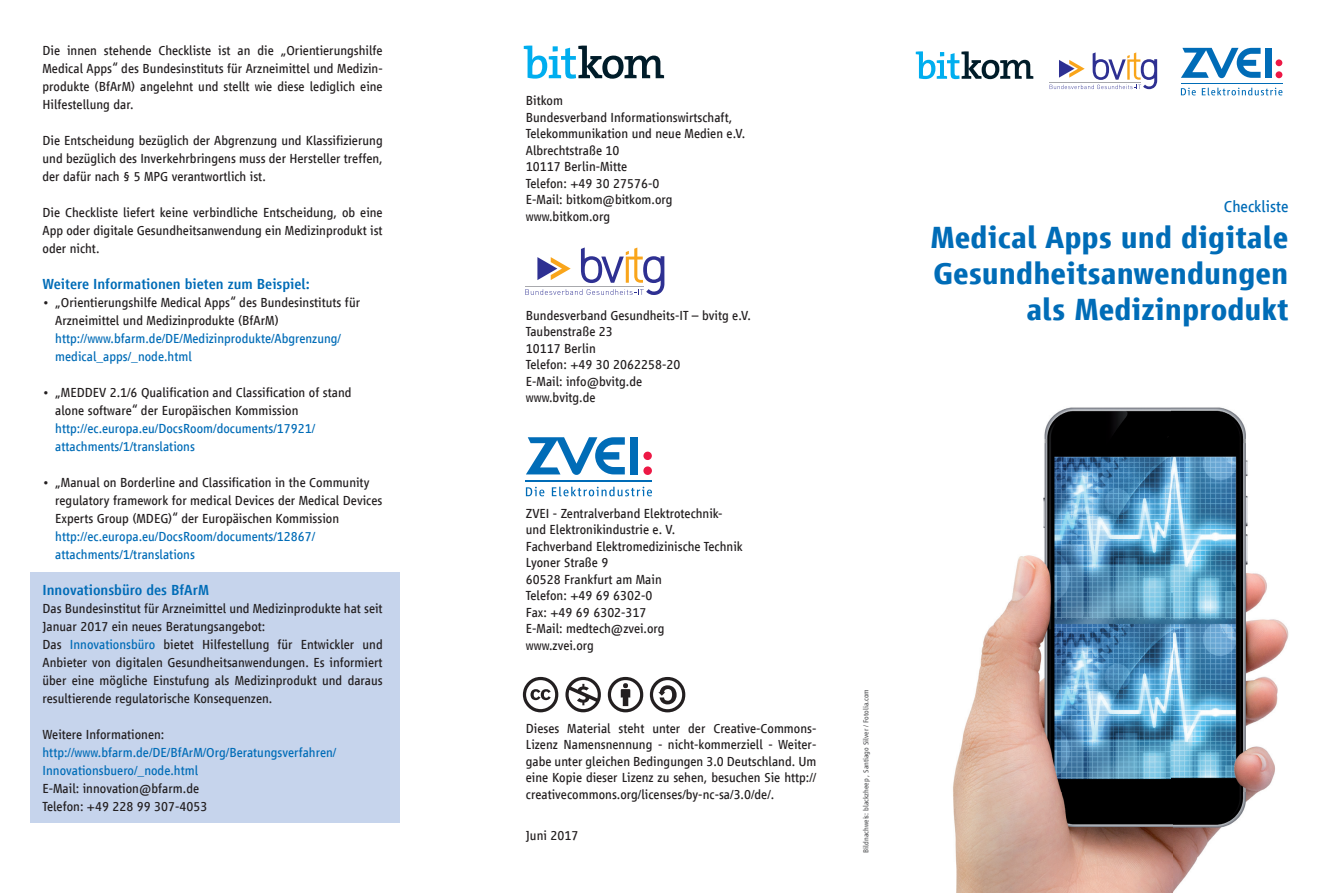
<style>
.page{position:relative;width:1331px;height:893px;background:#fff}
.page>*{position:absolute;margin:0;border:0;box-sizing:border-box;transform-origin:0 0}
.t1{font:700 31.5px/36px "Vialog LT Com";color:#006cb7;text-align:right}
.t2{font:16.5px "Vialog LT Com";color:#006cb7}
.t3{font:500 15px "Vialog LT Com";color:#006cb7}
.t4{font:13.5px/16.5px "Vialog LT Com";color:#231f20}
.t5{font:13.5px/18px "Vialog LT Com";color:#006cb7}
.t6{font:7.5px "Vialog LT Com";color:#57585a}
.s1{color:#006cb7}
</style>
<div class="page">
<div style="left:30px;top:572px;width:370px;height:250px;background:#c6d4ec"></div>
<svg style="left:1181px;top:48px;width:79px;height:30px"></svg>
<div style="left:1265px;top:48px;width:6px;height:30px;background:#006cb7"></div>
<div style="left:1275px;top:59px;width:7px;height:7px;background:#ed1845;border-radius:50%"></div>
<div style="left:1275px;top:71px;width:7px;height:7px;background:#ed1845;border-radius:50%"></div>
<hr style="left:1181px;top:83px;width:101px;height:1px;background:#006cb7">
<svg style="left:1181px;top:88px;width:15px;height:7px"></svg>
<svg style="left:1202px;top:88px;width:80px;height:7px"></svg>
<svg style="left:1049px;top:52px;width:108px;height:37px"></svg>
<svg style="left:916px;top:51px;width:117px;height:28px"></svg>
<svg style="left:526px;top:437px;width:99px;height:38px"></svg>
<div style="left:630px;top:437px;width:8px;height:37px;background:#006cb7"></div>
<div style="left:643px;top:452px;width:9px;height:8px;background:#ed1845;border-radius:50%"></div>
<div style="left:643px;top:466px;width:9px;height:9px;background:#ed1845;border-radius:50%"></div>
<hr style="left:526px;top:480px;width:126px;height:1px;background:#006cb7">
<svg style="left:526px;top:487px;width:18px;height:9px"></svg>
<svg style="left:552px;top:487px;width:100px;height:9px"></svg>
<svg style="left:524px;top:46px;width:140px;height:33px"></svg>
<svg style="left:525px;top:247px;width:139px;height:48px"></svg>
<img style="left:953px;top:407px;width:336px;height:486px">
<svg style="left:522px;top:676px;width:164px;height:37px"></svg>
<p class="t4" style="left:43px;top:41px;width:342px;line-height:18px;text-align:justify">Die innen stehende Checkliste ist an die „Orientierungshilfe Medical Apps“ des Bundesinstituts für Arzneimittel und Medizin&shy;produkte (BfArM) angelehnt und stellt wie diese lediglich eine Hilfestellung dar.</p>
<p class="t4" style="left:43px;top:131px;width:342px;line-height:18px;text-align:justify">Die Entscheidung bezüglich der Abgrenzung und Klassifizierung und bezüglich des Inverkehrbringens muss der Hersteller treffen, der dafür nach § 5 MPG verantwortlich ist.</p>
<p class="t4" style="left:43px;top:203px;width:342px;line-height:18px;text-align:justify">Die Checkliste liefert keine verbindliche Entscheidung, ob eine App oder digitale Gesundheitsanwendung ein Medizinprodukt ist oder nicht.</p>
<p class="t3" style="left:43px;top:276px;width:269px">Weitere Informationen bieten zum Beispiel:</p>
<p class="t4" style="left:55px;top:293px;width:306px;line-height:18px;text-indent:-13px">• „Orientierungshilfe Medical Apps“ des Bundesinstituts für<br>Arzneimittel und Medizinprodukte (BfArM)</p>
<p class="t5" style="left:55px;top:329px;width:287px">http://www.bfarm.de/DE/Medizinprodukte/Abgrenzung/ medical_apps/_node.html</p>
<p class="t4" style="left:55px;top:383px;width:298px;line-height:18px;text-indent:-13px">• „MEDDEV 2.1/6 Qualification and Classification of stand alone software“ der Europäischen Kommission</p>
<p class="t5" style="left:55px;top:419px;width:261px">http://ec.europa.eu/DocsRoom/documents/17921/ attachments/1/translations</p>
<p class="t4" style="left:55px;top:473px;width:329px;line-height:18px;text-indent:-13px">• „Manual on Borderline and Classification in the Community regulatory framework for medical Devices der Medical Devices<br>Experts Group (MDEG)“ der Europäischen Kommission</p>
<p class="t5" style="left:55px;top:527px;width:261px">http://ec.europa.eu/DocsRoom/documents/12867/ attachments/1/translations</p>
<p class="t3" style="left:43px;top:582px;width:168px">Innovationsbüro des BfArM</p>
<p class="t4" style="left:43px;top:599px;width:342px;line-height:18px">Das Bundesinstitut für Arzneimittel und Medizinprodukte hat seit Januar 2017 ein neues Beratungsangebot:<br>Das <span class="s1">Innovationsbüro</span> bietet Hilfestellung für Entwickler und Anbieter von digitalen Gesundheitsanwendungen. Es informiert über eine mögliche Einstufung als Medizinprodukt und daraus resultierende regulatorische Konsequenzen.</p>
<p class="t4" style="left:43px;top:726px;width:123px">Weitere Informationen:</p>
<p class="t5" style="left:43px;top:743px;width:295px">http://www.bfarm.de/DE/BfArM/Org/Beratungsverfahren/<br>Innovationsbuero/_node.html</p>
<p class="t4" style="left:43px;top:779px;width:166px;line-height:18px">E-Mail: innovation@bfarm.de<br>Telefon: +49 228 99 307-4053</p>
<p class="t4" style="left:526px;top:93px;width:221px">Bitkom<br>Bundesverband Informationswirtschaft,<br>Telekommunikation und neue Medien e.V.<br>Albrechtstraße 10<br>10117 Berlin-Mitte<br>Telefon: +49 30 27576-0<br>E-Mail: bitkom@bitkom.org www.bitkom.org</p>
<p class="t4" style="left:526px;top:307px;width:226px">Bundesverband Gesundheits-IT – bvitg e.V.<br>Taubenstraße 23<br>10117 Berlin<br>Telefon: +49 30 2062258-20<br>E-Mail: info@bvitg.de<br>www.bvitg.de</p>
<p class="t4" style="left:526px;top:505px;width:218px">ZVEI - Zentralverband Elektrotechnik&shy;und Elektronikindustrie e. V.<br>Fachverband Elektromedizinische Technik<br>Lyoner Straße 9<br>60528 Frankfurt am Main<br>Telefon: +49 69 6302-0<br>Fax: +49 69 6302-317<br>E-Mail: medtech@zvei.org<br>www.zvei.org</p>
<p class="t4" style="left:526px;top:720px;width:292px;text-align:justify">Dieses Material steht unter der Creative-Commons-Lizenz Namensnennung - nicht-kommerziell - Weiter&shy;gabe unter gleichen Bedingungen 3.0 Deutschland. Um eine Kopie dieser Lizenz zu sehen, besuchen Sie http:// creativecommons.org/licenses/by-nc-sa/3.0/de/.</p>
<p class="t4" style="left:526px;top:827px;width:54px">Juni 2017</p>
<p class="t6" style="left:862px;top:853px;width:165px;rotate:-90deg">Bildnachweis: blackzheep , Santiago Silver / Fotolia.com</p>
<p class="t2" style="left:1224px;top:197px;width:66px">Checkliste</p>
<h1 class="t1" style="left:930px;top:219px;width:359px">Medical Apps und digitale<br>Gesundheitsanwendungen als Medizinprodukt</h1>
</div>
